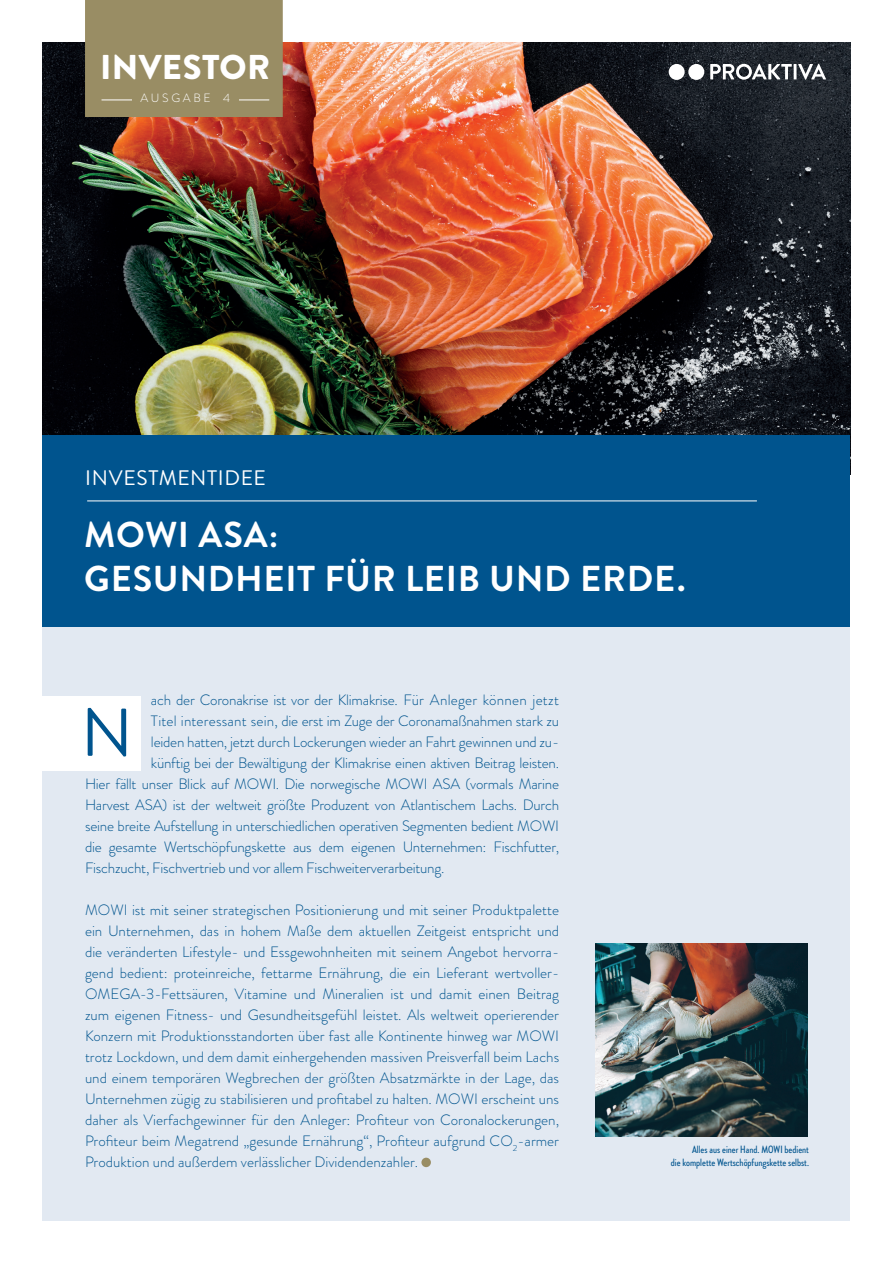
<style>
.page{position:relative;width:893px;height:1263px;background:#fff}
.page>*{position:absolute;margin:0;border:0;box-sizing:border-box;transform-origin:0 0}
.t1{font:67.5px "Brandon Grotesque";color:#00548e}
.t2{font:700 36px/43.2px "Brandon Grotesque";letter-spacing:.02em;color:#fff}
.t3{font:900 34.35px "Brandon Grotesque";letter-spacing:.01em;color:#fff}
.t4{font:21px "Brandon Grotesque";letter-spacing:.03em;color:#fff}
.t5{font:300 15px/21px "Brandon Grotesque";letter-spacing:-.015em;color:#00548e;text-align:justify}
.t6{font:300 12px "Brandon Grotesque";letter-spacing:.22em;color:#fff}
.t7{font:500 10.5px/12.6px "Brandon Grotesque Cond";color:#00548e;text-align:right}
</style>
<div class="page">
<img style="left:43px;top:43px;width:807px;height:392px">
<div style="left:43px;top:600px;width:807px;height:620px;background:#e2e9f2"></div>
<div style="left:421px;top:1158px;width:10px;height:9px;background:#998d64;border-radius:50%"></div>
<div style="left:18px;top:696px;width:122px;height:74px;background:#fff"></div>
<div style="left:43px;top:435px;width:807px;height:191px;background:#00548e"></div>
<hr style="left:87px;top:500px;width:670px;height:1px;background:#fff">
<div style="left:85px;top:0;width:198px;height:117px;background:#998d64"></div>
<hr style="left:102px;top:100px;width:167px;height:1px;background:#fff">
<div style="left:132px;top:90px;width:107px;height:19px;background:#998d64"></div>
<div style="left:669px;top:64px;width:16px;height:16px;background:#fff;border-radius:50%"></div>
<div style="left:688px;top:64px;width:16px;height:16px;background:#fff;border-radius:50%"></div>
<svg style="left:710px;top:64px;width:116px;height:16px"></svg>
<img style="left:595px;top:944px;width:213px;height:192px">
<h3 class="t3" style="left:100px;top:43px;width:172px">INVESTOR</h3>
<p class="t6" style="left:141px;top:90px;width:91px">AUSGABE 4</p>
<h3 class="t4" style="left:85px;top:463px;width:182px">INVESTMENTIDEE</h3>
<h2 class="t2" style="left:84px;top:514px;width:603px">MOWI ASA:<br>GESUNDHEIT FÜR LEIB UND ERDE.</h2>
<p class="t5" style="left:151px;top:689px;width:410px">ach der Coronakrise ist vor der Klimakrise. Für Anleger können jetzt</p>
<p class="t5" style="left:151px;top:710px;width:410px">Titel interessant sein, die erst im Zuge der Coronamaßnahmen stark zu</p>
<p class="t5" style="left:151px;top:731px;width:410px">leiden hatten, jetzt durch Lockerungen wieder an Fahrt gewinnen und zu-</p>
<p class="t5" style="left:151px;top:752px;width:410px">künftig bei der Bewältigung der Klimakrise einen aktiven Beitrag leisten.</p>
<p class="t5" style="left:85px;top:773px;width:476px">Hier fällt unser Blick auf MOWI. Die norwegische MOWI ASA (vormals Marine</p>
<p class="t5" style="left:85px;top:794px;width:476px">Harvest ASA) ist der weltweit größte Produzent von Atlantischem Lachs. Durch</p>
<p class="t5" style="left:85px;top:815px;width:476px">seine breite Aufstellung in unterschiedlichen operativen Segmenten bedient MOWI</p>
<p class="t5" style="left:85px;top:836px;width:476px">die gesamte Wertschöpfungskette aus dem eigenen Unternehmen: Fischfutter,</p>
<p class="t5" style="left:85px;top:857px;width:361px">Fischzucht, Fischvertrieb und vor allem Fischweiterverarbeitung.</p>
<p class="t5" style="left:85px;top:899px;width:476px">MOWI ist mit seiner strategischen Positionierung und mit seiner Produktpalette ein Unternehmen, das in hohem Maße dem aktuellen Zeitgeist entspricht und die veränderten Lifestyle- und Essgewohnheiten mit seinem Angebot hervorra&shy;gend bedient: proteinreiche, fettarme Ernährung, die ein Lieferant wertvoller-OMEGA-3-Fettsäuren, Vitamine und Mineralien ist und damit einen Beitrag zum eigenen Fitness- und Gesundheitsgefühl leistet. Als weltweit operierender Konzern mit Produktionsstandorten über fast alle Kontinente hinweg war MOWI trotz Lockdown, und dem damit einhergehenden massiven Preisverfall beim Lachs und einem temporären Wegbrechen der größten Absatzmärkte in der Lage, das Unternehmen zügig zu stabilisieren und profitabel zu halten. MOWI erscheint uns daher als Vierfachgewinner für den Anleger: Profiteur von Coronalockerungen, Profiteur beim Megatrend „gesunde Ernährung“, Profiteur aufgrund CO<sub>2</sub>-armer Produktion und außerdem verlässlicher Dividendenzahler.</p>
<h1 class="t1" style="left:81px;top:686px;width:54px">N</h1>
<p class="t7" style="left:671px;top:1143px;width:140px">Alles aus einer Hand. MOWI bedient<br>die komplette Wertschöpfungskette selbst.</p>
</div>
